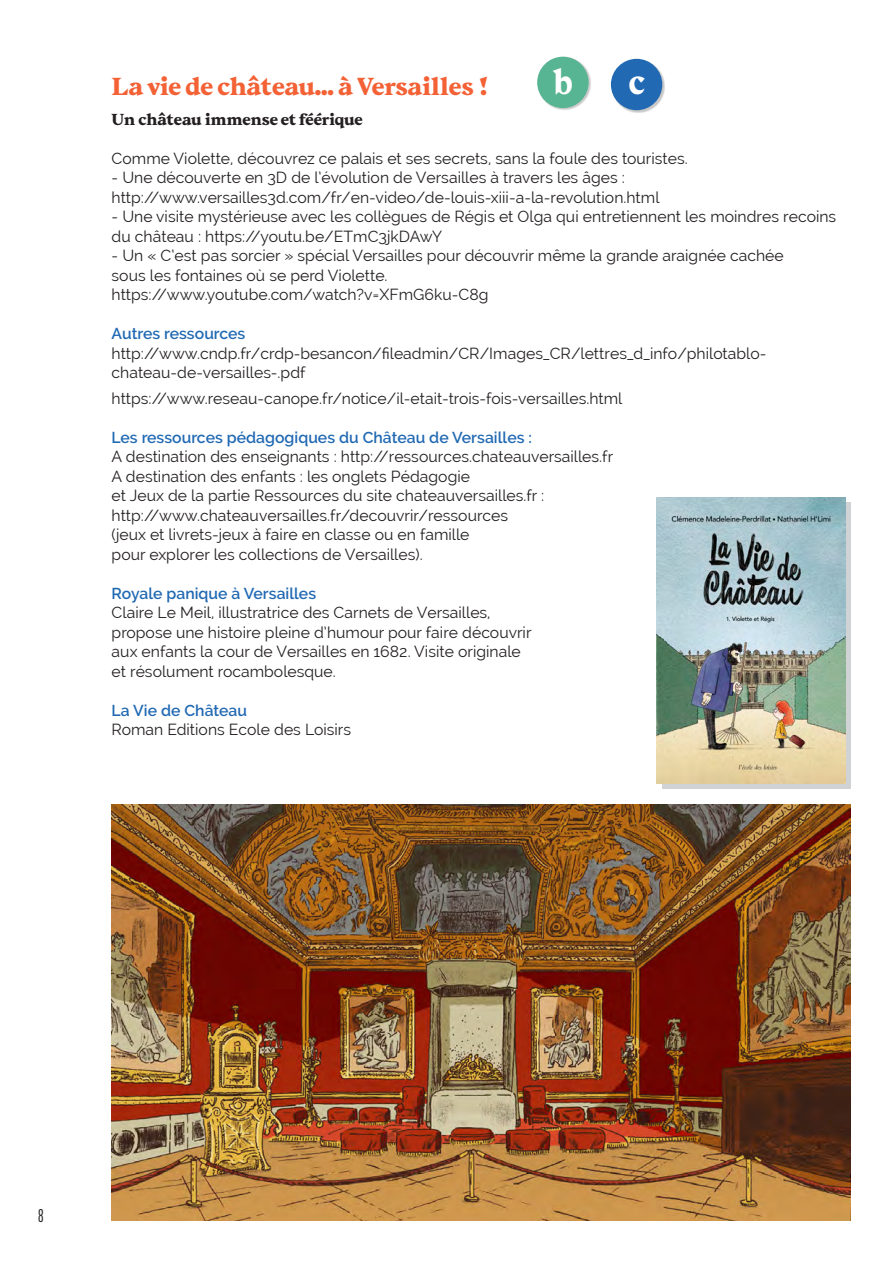
<style>
.page{position:relative;width:893px;height:1263px;background:#fff}
.page>*{position:absolute;margin:0;border:0;box-sizing:border-box;transform-origin:0 0}
.t1{font:36px "Beirut Poster";color:#fff;scale:.9 1}
.t2{font:25.5px "Beirut Poster";color:#f36135}
.t3{font:16.5px "Beirut Poster";color:#231f20}
.t4{font:15.75px/19.5px "Raleway";color:#231f20}
.t5{font:600 15.75px "Raleway";color:#2169b3}
.t6{font:300 14.7px "Antonio";color:#231f20}
</style>
<div class="page">
<div style="left:537px;top:57px;width:54px;height:54px;background:#231f20;opacity:.25"></div>
<div style="left:537px;top:57px;width:52px;height:51px;background:#57b593;border-radius:50%"></div>
<div style="left:611px;top:59px;width:54px;height:54px;background:#231f20;opacity:.25"></div>
<div style="left:611px;top:59px;width:51px;height:51px;background:#2169b3;border-radius:50%"></div>
<svg style="left:662px;top:503px;width:188px;height:286px;background:#cdcfcb"></svg>
<img style="left:657px;top:497px;width:188px;height:286px">
<img style="left:112px;top:805px;width:738px;height:415px">
<h1 class="t1" style="left:554px;top:59px;width:22px">b</h1>
<h1 class="t1" style="left:629px;top:59px;width:19px">c</h1>
<h2 class="t2" style="left:112px;top:69px;width:379px">La vie de château... à Versailles !</h2>
<p class="t3" style="left:112px;top:108px;width:252px">Un château immense et féérique</p>
<p class="t4" style="left:112px;top:148px;width:578px">Comme Violette, découvrez ce palais et ses secrets, sans la foule des touristes.</p>
<p class="t4" style="left:112px;top:168px;width:549px">- Une découverte en 3D de l’évolution de Versailles à travers les âges : http://www.versailles3d.com/fr/en-video/de-louis-xiii-a-la-revolution.html</p>
<p class="t4" style="left:112px;top:207px;width:726px">- Une visite mystérieuse avec les collègues de Régis et Olga qui entretiennent les moindres recoins du château : https://youtu.be/ETmC3jkDAwY</p>
<p class="t4" style="left:112px;top:246px;width:674px">- Un « C’est pas sorcier » spécial Versailles pour découvrir même la grande araignée cachée sous les fontaines où se perd Violette.<br>https://www.youtube.com/watch?v=XFmG6ku-C8g</p>
<p class="t5" style="left:112px;top:324px;width:135px">Autres ressources</p>
<p class="t4" style="left:112px;top:343px;width:656px">http://www.cndp.fr/crdp-besancon/fileadmin/CR/Images_CR/lettres_d_info/philotablo&shy;chateau-de-versailles-.pdf</p>
<p class="t4" style="left:112px;top:388px;width:512px">https://www.reseau-canope.fr/notice/il-etait-trois-fois-versailles.html</p>
<p class="t5" style="left:112px;top:428px;width:422px">Les ressources pédagogiques du Château de Versailles :</p>
<p class="t4" style="left:112px;top:447px;width:503px">A destination des enseignants : http://ressources.chateauversailles.fr A destination des enfants : les onglets Pédagogie<br>et Jeux de la partie Ressources du site chateauversailles.fr : http://www.chateauversailles.fr/decouvrir/ressources<br>(jeux et livrets-jeux à faire en classe ou en famille<br>pour explorer les collections de Versailles).</p>
<p class="t5" style="left:112px;top:584px;width:206px">Royale panique à Versailles</p>
<p class="t4" style="left:112px;top:603px;width:421px">Claire Le Meil, illustratrice des Carnets de Versailles, propose une histoire pleine d’humour pour faire découvrir aux enfants la cour de Versailles en 1682. Visite originale et résolument rocambolesque.</p>
<p class="t5" style="left:112px;top:701px;width:137px">La Vie de Château</p>
<p class="t4" style="left:112px;top:720px;width:241px">Roman Editions Ecole des Loisirs</p>
<p class="t6" style="left:38px;top:1205px;width:7px">8</p>
</div>
